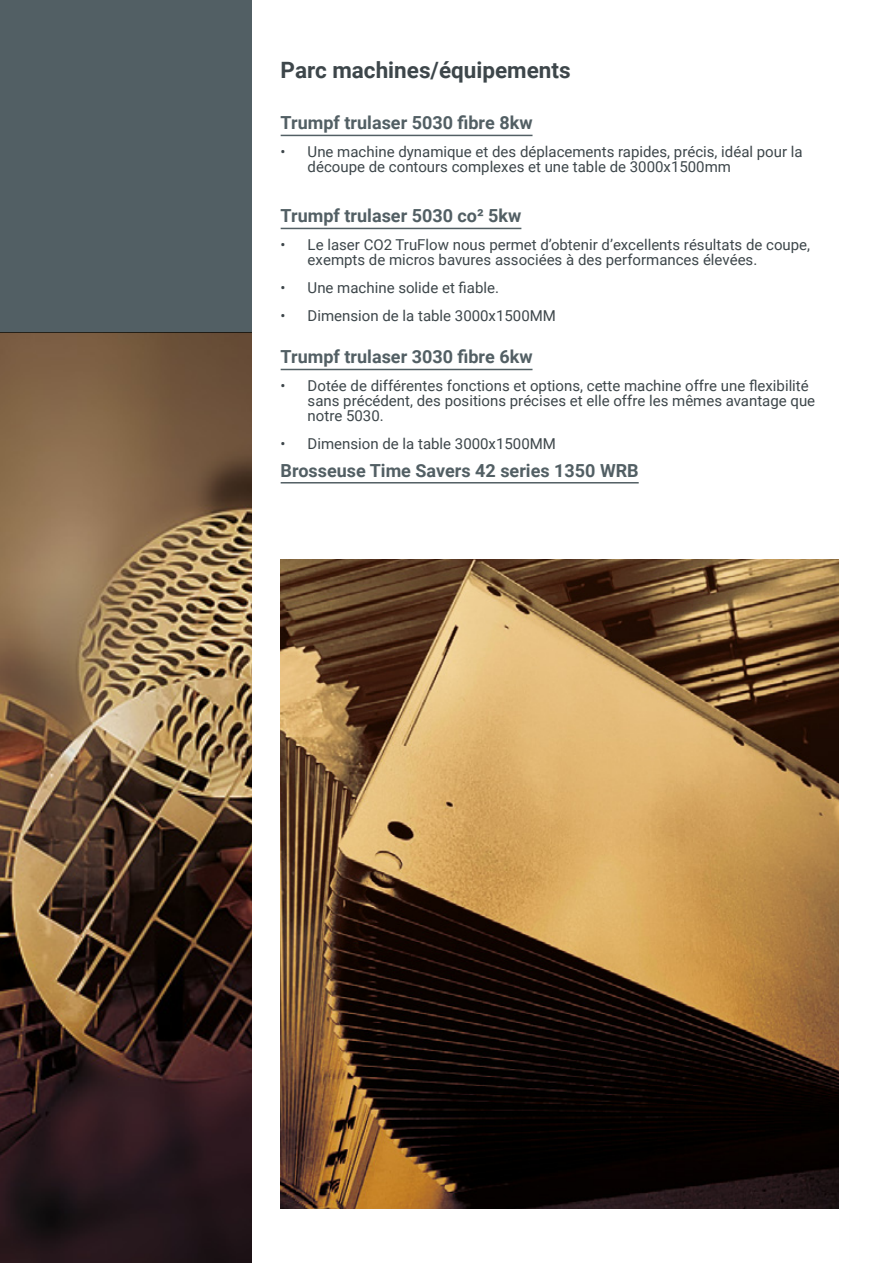
<style>
.page{position:relative;width:893px;height:1263px;background:#fff}
.page>*{position:absolute;margin:0;border:0;box-sizing:border-box;transform-origin:0 0}
.t1{font:700 22.5px "Roboto";color:#3d464a}
.t2{font:700 18px "Roboto";color:#525f64}
.t3{font:15px/15px "Roboto";color:#3d464a}
</style>
<div class="page">
<img style="left:0;top:333px;width:252px;height:930px">
<div style="left:0;top:0;width:252px;height:333px;background:#525f64"></div>
<img style="left:281px;top:560px;width:558px;height:649px">
<hr style="left:281px;top:135px;width:251px;height:1px;background:#525f64">
<hr style="left:281px;top:228px;width:240px;height:1px;background:#525f64">
<hr style="left:281px;top:369px;width:251px;height:1px;background:#525f64">
<hr style="left:281px;top:482px;width:358px;height:1px;background:#525f64">
<h1 class="t1" style="left:281px;top:54px;width:292px">Parc machines/équipements</h1>
<p class="t2" style="left:281px;top:110px;width:253px">Trumpf trulaser 5030 fibre 8kw</p>
<p class="t3" style="left:308px;top:144px;width:496px;text-indent:-27px">• Une machine dynamique et des déplacements rapides, précis, idéal pour la découpe de contours complexes et une table de 3000x1500mm</p>
<p class="t2" style="left:281px;top:203px;width:242px">Trumpf trulaser 5030 co² 5kw</p>
<p class="t3" style="left:308px;top:237px;width:504px;text-indent:-27px">• Le laser CO2 TruFlow nous permet d’obtenir d’excellents résultats de coupe, exempts de micros bavures associées à des performances élevées.</p>
<p class="t3" style="left:281px;top:280px;width:220px">• Une machine solide et fiable.</p>
<p class="t3" style="left:281px;top:307px;width:277px">• Dimension de la table 3000x1500MM</p>
<p class="t2" style="left:281px;top:344px;width:253px">Trumpf trulaser 3030 fibre 6kw</p>
<p class="t3" style="left:308px;top:378px;width:509px;text-indent:-27px">• Dotée de différentes fonctions et options, cette machine offre une flexibilité sans précédent, des positions précises et elle offre les mêmes avantage que notre 5030.</p>
<p class="t3" style="left:281px;top:436px;width:277px">• Dimension de la table 3000x1500MM</p>
<p class="t2" style="left:281px;top:458px;width:360px">Brosseuse Time Savers 42 series 1350 WRB</p>
</div>
